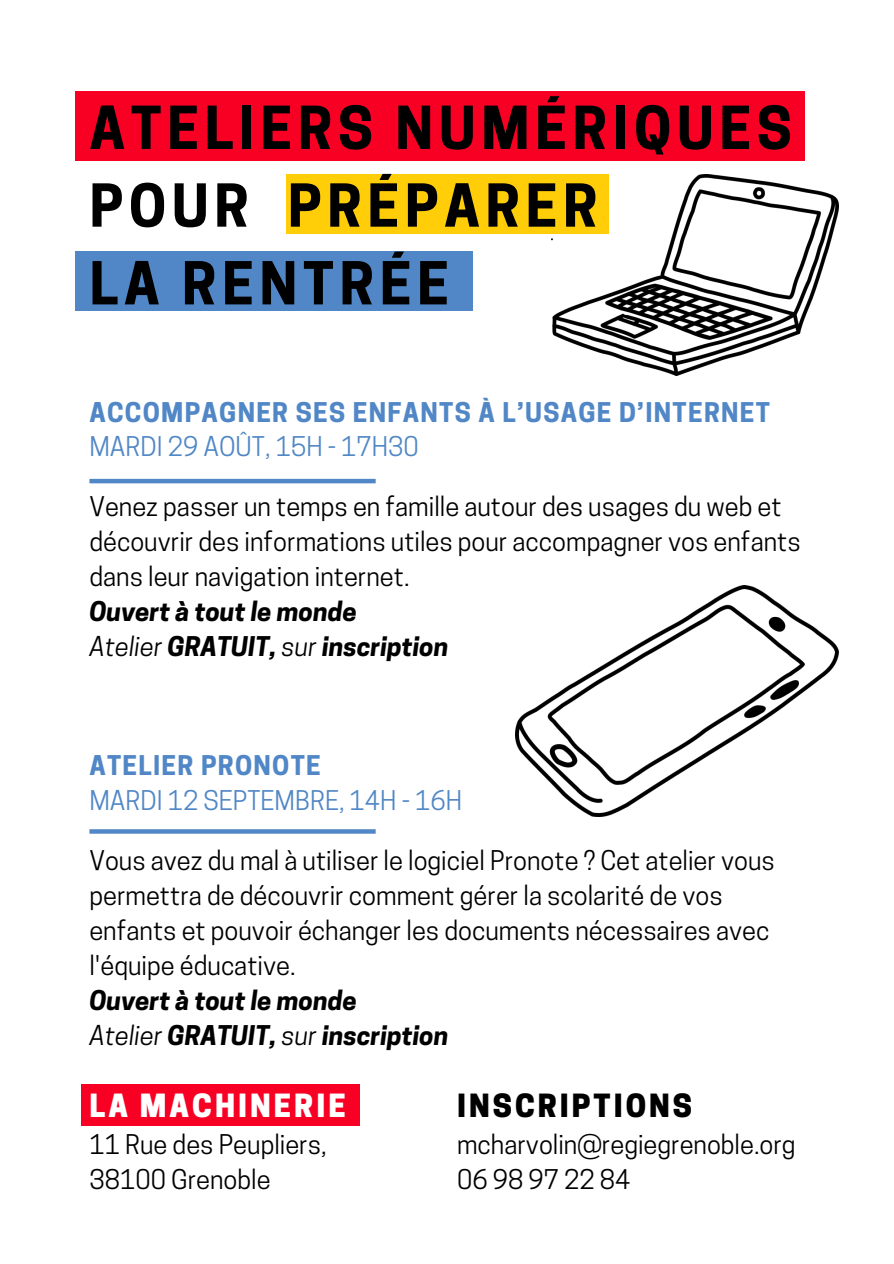
<style>
.page{position:relative;width:894px;height:1264px;background:#fff}
.page>*{position:absolute;margin:0;border:0;box-sizing:border-box;transform-origin:0 0}
.t1{font:700 55.5px/77.7px "Cooper Hewitt";letter-spacing:.1em;color:#000}
.t2{font:800 30px "Cooper Hewitt";letter-spacing:.1em;color:#fff}
.t3{font:800 30px "Cooper Hewitt";letter-spacing:.1em;color:#000}
.t4{font:25.5px/35px "Cooper Hewitt";color:#000}
.t5{font:italic 700 25.5px "Cooper Hewitt";color:#000}
.t6{font:700 25.5px "Cooper Hewitt";letter-spacing:.05em;color:#5187c6}
.t7{font:25.5px "Cooper Hewitt";color:#5187c6}
.s1{font-weight:400}
</style>
<div class="page">
<div style="left:286px;top:175px;width:322px;height:59px;background:#ffce08"></div>
<div style="left:75px;top:92px;width:729px;height:69px;background:#f70024"></div>
<div style="left:81px;top:1083px;width:279px;height:42px;background:#f70024"></div>
<hr style="left:89px;top:479px;width:286px;height:4px;background:#5187c6">
<svg style="left:89px;top:829px;width:286px;height:4px"></svg>
<img style="left:551px;top:175px;width:287px;height:200px">
<div style="left:75px;top:251px;width:397px;height:59px;background:#5187c6"></div>
<img style="left:515px;top:586px;width:323px;height:230px">
<p class="t1" style="left:89px;top:96px;width:703px">ATELIERS NUMÉRIQUES<br>POUR PRÉPARER</p>
<p class="t1" style="left:89px;top:252px;width:361px">LA RENTRÉE</p>
<p class="t6" style="left:89px;top:402px;width:682px">ACCOMPAGNER SES ENFANTS À L’USAGE D’INTERNET</p>
<p class="t7" style="left:89px;top:437px;width:331px">MARDI 29 AOÛT, 15H - 17H30</p>
<p class="t4" style="left:89px;top:492px;width:712px">Venez passer un temps en famille autour des usages du web et découvrir des informations utiles pour accompagner vos enfants dans leur navigation internet.</p>
<p class="t5" style="left:89px;top:602px;width:269px">Ouvert à tout le monde</p>
<p class="t5" style="left:89px;top:636px;width:360px"><span class="s1">Atelier</span> GRATUIT, <span class="s1">sur</span> inscription</p>
<p class="t6" style="left:89px;top:756px;width:233px">ATELIER PRONOTE</p>
<p class="t7" style="left:89px;top:791px;width:374px">MARDI 12 SEPTEMBRE, 14H - 16H</p>
<p class="t4" style="left:89px;top:846px;width:686px">Vous avez du mal à utiliser le logiciel Pronote ? Cet atelier vous permettra de découvrir comment gérer la scolarité de vos enfants et pouvoir échanger les documents nécessaires avec l'équipe éducative.</p>
<p class="t5" style="left:89px;top:990px;width:269px">Ouvert à tout le monde</p>
<p class="t5" style="left:89px;top:1025px;width:360px"><span class="s1">Atelier</span> GRATUIT, <span class="s1">sur</span> inscription</p>
<p class="t2" style="left:89px;top:1094px;width:258px">LA MACHINERIE</p>
<p class="t4" style="left:89px;top:1130px;width:239px">11 Rue des Peupliers,</p>
<p class="t4" style="left:89px;top:1165px;width:182px">38100 Grenoble</p>
<p class="t3" style="left:457px;top:1094px;width:236px">INSCRIPTIONS</p>
<p class="t4" style="left:457px;top:1130px;width:340px">mcharvolin@regiegrenoble.org</p>
<p class="t4" style="left:457px;top:1165px;width:175px">06 98 97 22 84</p>
</div>
